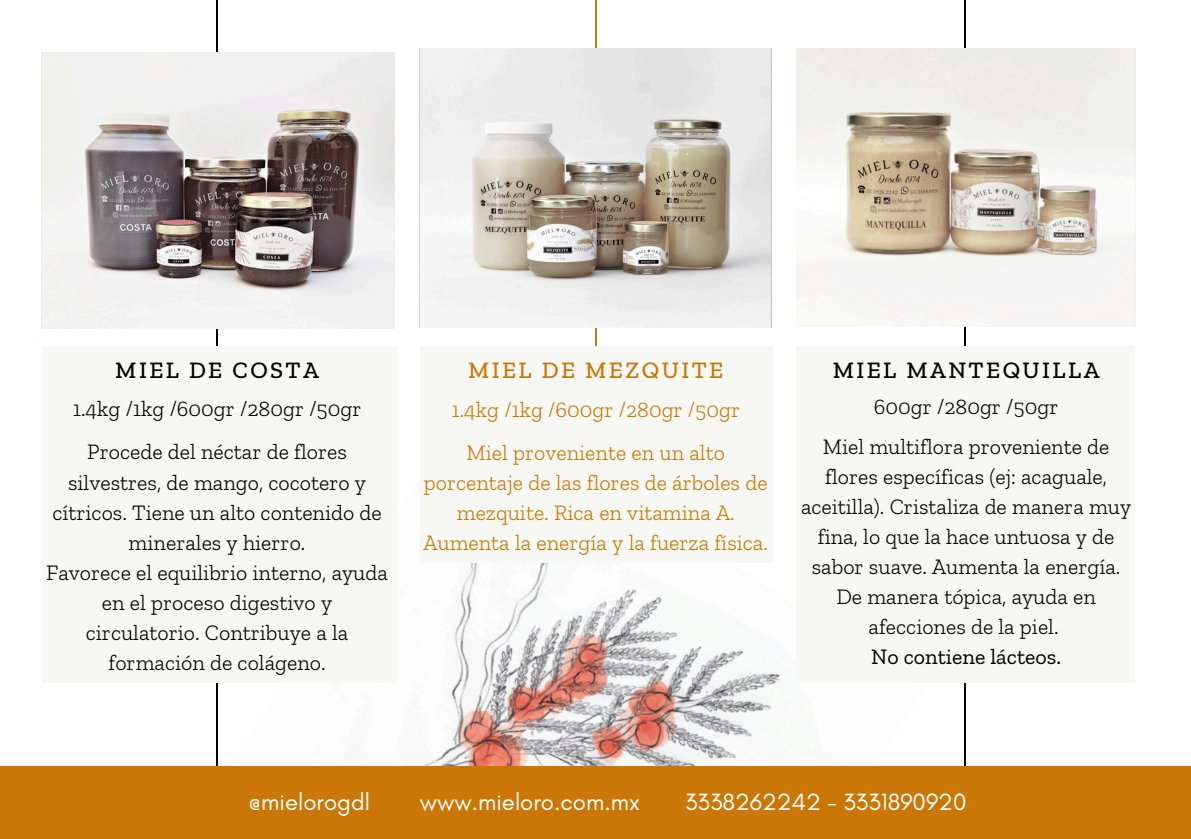
<style>
.page{position:relative;width:1191px;height:839px;background:#fff}
.page>*{position:absolute;margin:0;border:0;box-sizing:border-box;transform-origin:0 0}
.t1{font:24px "Glacial Indifference";color:#fff}
.t2{font:500 24px "Zilla Slab";letter-spacing:.1em;color:#000}
.t3{font:500 24px "Zilla Slab";letter-spacing:.1em;color:#cb7708}
.t4{font:300 22px/30px "Zilla Slab";color:#000;text-align:center}
.t5{font:300 22px/30px "Zilla Slab";color:#cb7708;text-align:center}
.t6{font:22px "Zilla Slab";color:#000}
</style>
<div class="page">
<hr style="left:216px;top:0;width:2px;height:838px;background:#000">
<hr style="left:965px;top:0;width:1px;height:765px;background:#000">
<hr style="left:595px;top:0;width:2px;height:838px;background:#cb7708">
<img style="left:180px;top:393px;width:744px;height:373px">
<div style="left:796px;top:346px;width:339px;height:336px;background:#f7f8f3"></div>
<img style="left:797px;top:48px;width:339px;height:278px">
<img style="left:42px;top:52px;width:352px;height:276px">
<img style="left:419px;top:48px;width:353px;height:279px">
<div style="left:42px;top:346px;width:355px;height:336px;background:#f7f8f3"></div>
<div style="left:420px;top:346px;width:353px;height:216px;background:#f7f8f3"></div>
<div style="left:0;top:766px;width:1191px;height:72px;background:#cb7708"></div>
<p class="t2" style="left:115px;top:355px;width:205px">MIEL DE COSTA</p>
<p class="t4" style="left:73px;top:394px;width:290px">1.4kg /1kg /600gr /280gr /50gr</p>
<p class="t4" style="left:52px;top:437px;width:331px">Procede del néctar de flores silvestres, de mango, cocotero y cítricos. Tiene un alto contenido de minerales y hierro.</p>
<p class="t4" style="left:46px;top:557px;width:343px">Favorece el equilibrio interno, ayuda en el proceso digestivo y circulatorio. Contribuye a la formación de colágeno.</p>
<p class="t3" style="left:468px;top:355px;width:257px">MIEL DE MEZQUITE</p>
<p class="t5" style="left:451px;top:387px;width:290px;line-height:43.2px">1.4kg /1kg /600gr /280gr /50gr<br>Miel proveniente en un alto</p>
<p class="t5" style="left:423px;top:467px;width:346px">porcentaje de las flores de árboles de mezquite. Rica en vitamina A.<br>Aumenta la energía y la fuerza física.</p>
<p class="t2" style="left:833px;top:355px;width:268px">MIEL MANTEQUILLA</p>
<h1 class="t4" style="left:874px;top:391px;width:186px">600gr /280gr /50gr</h1>
<p class="t4" style="left:801px;top:431px;width:332px">Miel multiflora proveniente de flores específicas (ej: acaguale, aceitilla). Cristaliza de manera muy fina, lo que la hace untuosa y de sabor suave. Aumenta la energía.<br>De manera tópica, ayuda en afecciones de la piel.</p>
<p class="t6" style="left:871px;top:643px;width:191px">No contiene lácteos.</p>
<h1 class="t1" style="left:248px;top:787px;width:124px">@mielorogdl</h1>
<p class="t1" style="left:420px;top:787px;width:222px">www.mieloro.com.mx</p>
<p class="t1" style="left:685px;top:787px;width:283px">3338262242 - 3331890920</p>
</div>
